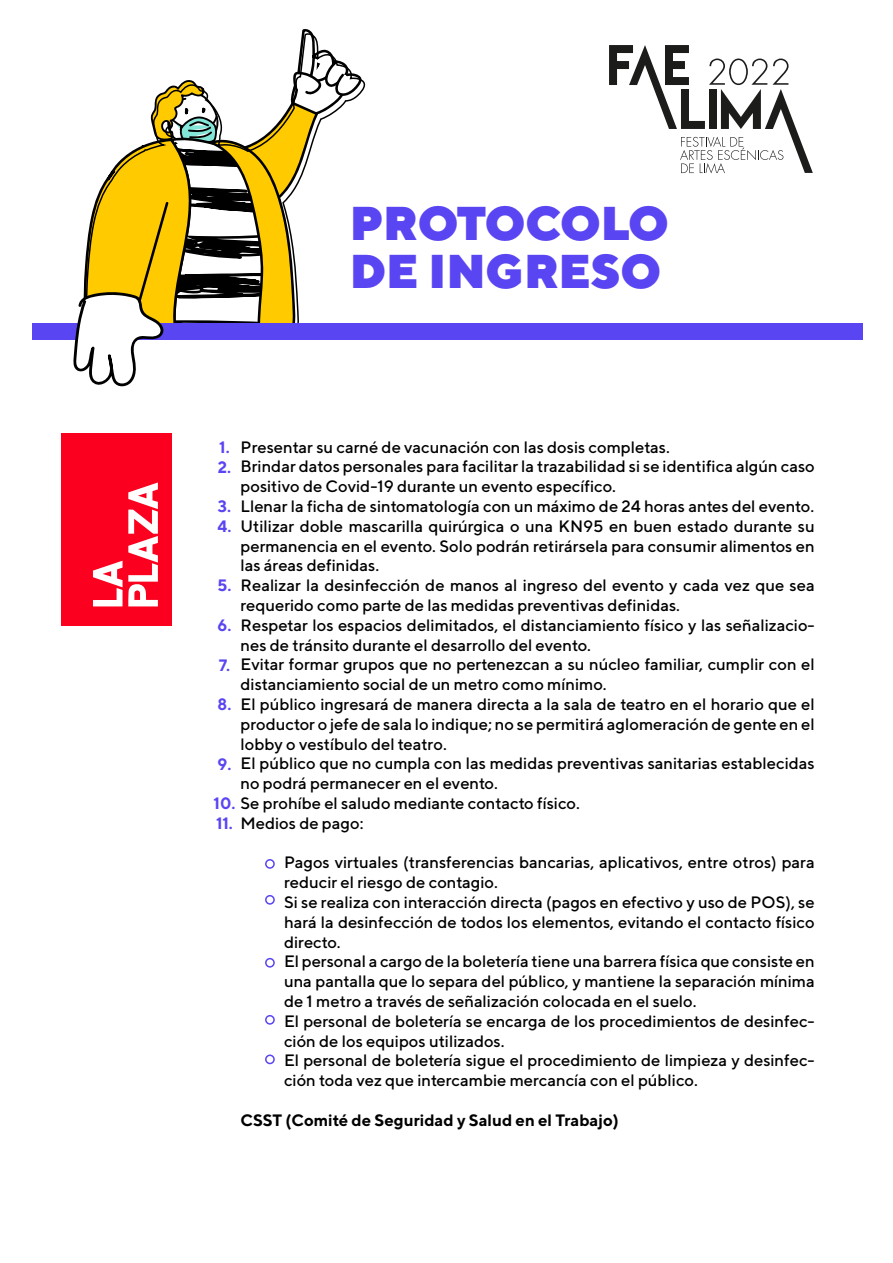
<style>
.page{position:relative;width:893px;height:1263px;background:#fff}
.page>*{position:absolute;margin:0;border:0;box-sizing:border-box;transform-origin:0 0}
.t1{font:900 47.4px/48.3px "TT Norms";color:#5a45f2}
.t2{font:500 16.5px/19.8px "TT Norms";color:#000}
.t3{font:700 16.5px "TT Norms";color:#000}
.t4{font:700 16.5px/19.8px "TT Norms";color:#5a45f2}
.s1{font-weight:700;color:#5a45f2}
</style>
<div class="page">
<svg style="left:609px;top:45px;width:204px;height:128px"></svg>
<div style="left:32px;top:323px;width:830px;height:17px;background:#5a45f2"></div>
<svg style="left:73px;top:29px;width:289px;height:358px"></svg>
<div style="left:61px;top:433px;width:110px;height:192px;background:#fb001f"></div>
<svg style="left:93px;top:482px;width:65px;height:124px"></svg>
<div style="left:265px;top:859px;width:10px;height:10px;border:2px solid #5a45f2;border-radius:50%"></div>
<div style="left:265px;top:895px;width:10px;height:10px;border:2px solid #5a45f2;border-radius:50%"></div>
<div style="left:265px;top:958px;width:10px;height:9px;border:2px solid #5a45f2;border-radius:50%"></div>
<div style="left:265px;top:1015px;width:10px;height:10px;border:2px solid #5a45f2;border-radius:50%"></div>
<div style="left:265px;top:1054px;width:10px;height:10px;border:2px solid #5a45f2;border-radius:50%"></div>
<h1 class="t1" style="left:350px;top:198px;width:321px">PROTOCOLO<br>DE INGRESO</h1>
<p class="t2" style="left:241px;top:436px;width:576px">Presentar su carné de vacunación con las dosis completas.<br>Brindar datos personales para facilitar la trazabilidad si se identifica algún caso positivo de Covid-19 durante un evento específico.<br>Llenar la ficha de sintomatología con un máximo de 24 horas antes del evento.<br>Utilizar doble mascarilla quirúrgica o una KN95 en buen estado durante su permanencia en el evento. Solo podrán retirársela para consumir alimentos en las áreas definidas.<br>Realizar la desinfección de manos al ingreso del evento y cada vez que sea requerido como parte de las medidas preventivas definidas.<br>Respetar los espacios delimitados, el distanciamiento físico y las señalizacio&shy;nes de tránsito durante el desarrollo del evento.<br>Evitar formar grupos que no pertenezcan a su núcleo familiar, cumplir con el distanciamiento social de un metro como mínimo.<br>El público ingresará de manera directa a la sala de teatro en el horario que el productor o jefe de sala lo indique; no se permitirá aglomeración de gente en el lobby o vestíbulo del teatro.<br>El público que no cumpla con las medidas preventivas sanitarias establecidas no podrá permanecer en el evento.</p>
<p class="t2" style="left:241px;top:793px;width:341px;text-indent:-27px"><span class="s1">10.</span> Se prohíbe el saludo mediante contacto físico.<br>Medios de pago:</p>
<p class="t2" style="left:284px;top:852px;width:532px">Pagos virtuales (transferencias bancarias, aplicativos, entre otros) para reducir el riesgo de contagio.<br>Si se realiza con interacción directa (pagos en efectivo y uso de POS), se hará la desinfección de todos los elementos, evitando el contacto físico directo.<br>El personal a cargo de la boletería tiene una barrera física que consiste en una pantalla que lo separa del público, y mantiene la separación mínima de 1 metro a través de señalización colocada en el suelo.<br>El personal de boletería se encarga de los procedimientos de desinfec&shy;ción de los equipos utilizados.<br>El personal de boletería sigue el procedimiento de limpieza y desinfec&shy;ción toda vez que intercambie mercancía con el público.</p>
<p class="t3" style="left:241px;top:1110px;width:380px">CSST (Comité de Seguridad y Salud en el Trabajo)</p>
<p class="t4" style="left:218px;top:437px;width:15px">1.<br>2.</p>
<p class="t4" style="left:218px;top:496px;width:15px">3.<br>4.</p>
<p class="t4" style="left:218px;top:575px;width:15px">5.</p>
<p class="t4" style="left:218px;top:615px;width:15px">6.</p>
<p class="t4" style="left:219px;top:655px;width:13px">7.</p>
<p class="t4" style="left:218px;top:694px;width:15px">8.</p>
<p class="t4" style="left:218px;top:754px;width:15px">9.</p>
<p class="t4" style="left:216px;top:813px;width:18px">11.</p>
</div>
